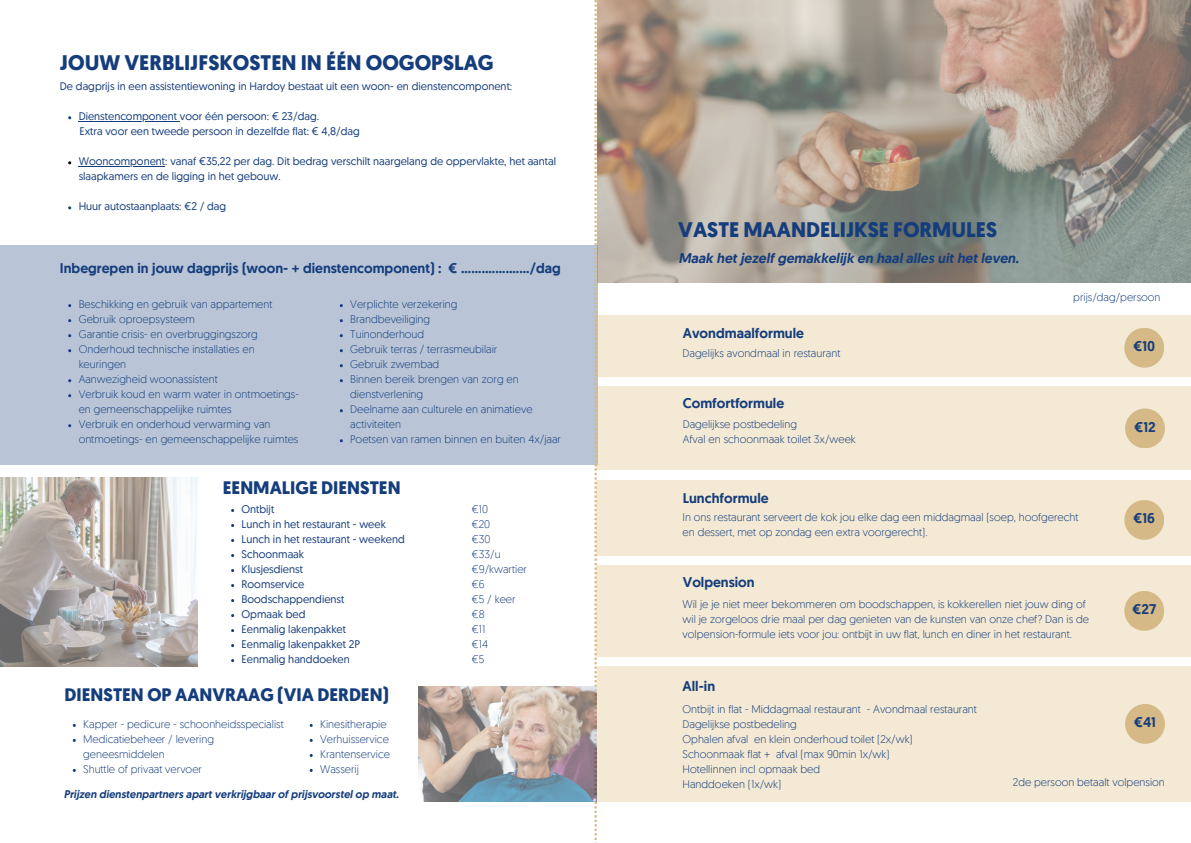
<style>
.page{position:relative;width:1191px;height:843px;background:#fff}
.page>*{position:absolute;margin:0;border:0;box-sizing:border-box;transform-origin:0 0}
.t1{font:700 21px "Geomanist";color:#153d7c}
.t2{font:700 18px "Geomanist";color:#153d7c}
.t3{font:500 14px "Geomanist";color:#153d7c}
.t4{font:italic 500 14px "Geomanist";color:#153d7c}
.t5{font:300 11px/15px "Geomanist";color:#153d7c}
.t6{font:11px/15px "Geomanist";color:#153d7c}
.t7{font:italic 500 11px "Geomanist";color:#153d7c}
</style>
<div class="page">
<div style="left:597px;top:665px;width:593px;height:136px;background:#f3e9d4"></div>
<div style="left:595px;top:479px;width:595px;height:76px;background:#f3e9d4"></div>
<div style="left:0;top:245px;width:597px;height:219px;background:#b9c5d7"></div>
<div style="left:596px;top:565px;width:594px;height:91px;background:#f3e9d4"></div>
<svg style="left:594px;top:0;width:2px;height:840px"></svg>
<div style="left:1124px;top:500px;width:39px;height:39px;background:#d5b987;border-radius:50%"></div>
<div style="left:1124px;top:590px;width:39px;height:40px;background:#d5b987;border-radius:50%"></div>
<div style="left:1124px;top:703px;width:40px;height:40px;background:#d5b987;border-radius:50%"></div>
<img style="left:597px;top:0;width:593px;height:282px">
<img style="left:0;top:477px;width:197px;height:189px">
<img style="left:419px;top:685px;width:177px;height:116px">
<hr style="left:79px;top:121px;width:101px;height:1px;background:#153d7c">
<hr style="left:79px;top:166px;width:86px;height:1px;background:#153d7c">
<div style="left:595px;top:315px;width:595px;height:62px;background:#f3e9d4"></div>
<div style="left:595px;top:387px;width:595px;height:83px;background:#f3e9d4"></div>
<div style="left:1124px;top:408px;width:40px;height:40px;background:#d5b987;border-radius:50%"></div>
<div style="left:1124px;top:328px;width:39px;height:39px;background:#d5b987;border-radius:50%"></div>
<h1 class="t1" style="left:60px;top:55px;width:435px">JOUW VERBLIJFSKOSTEN IN ÉÉN OOGOPSLAG</h1>
<p class="t6" style="left:60px;top:80px;width:454px">De dagprijs in een assistentiewoning in Hardoy bestaat uit een woon- en dienstencomponent:</p>
<p class="t6" style="left:79px;top:110px;width:283px">Dienstencomponent voor één persoon: € 23/dag.<br>Extra voor een tweede persoon in dezelfde flat: € 4,8/dag</p>
<p class="t6" style="left:79px;top:155px;width:479px">Wooncomponent: vanaf €35,22 per dag. Dit bedrag verschilt naargelang de oppervlakte, het aantal slaapkamers en de ligging in het gebouw.</p>
<p class="t6" style="left:79px;top:200px;width:149px">Huur autostaanplaats: €2 / dag</p>
<p class="t3" style="left:60px;top:262px;width:502px">Inbegrepen in jouw dagprijs (woon- + dienstencomponent) : € ..................../dag</p>
<p class="t5" style="left:79px;top:297px;width:195px">Beschikking en gebruik van appartement</p>
<p class="t5" style="left:79px;top:312px;width:118px">Gebruik oproepsysteem</p>
<p class="t5" style="left:79px;top:327px;width:181px">Garantie crisis- en overbruggingszorg</p>
<p class="t5" style="left:79px;top:342px;width:177px">Onderhoud technische installaties en keuringen</p>
<h3 class="t5" style="left:79px;top:372px;width:140px">Aanwezigheid woonassistent</h3>
<p class="t5" style="left:79px;top:387px;width:222px">Verbruik koud en warm water in ontmoetings&shy;en gemeenschappelijke ruimtes</p>
<h3 class="t5" style="left:79px;top:417px;width:221px">Verbruik en onderhoud verwarming van ontmoetings- en gemeenschappelijke ruimtes</h3>
<h3 class="t5" style="left:350px;top:297px;width:109px">Verplichte verzekering</h3>
<p class="t5" style="left:350px;top:312px;width:81px">Brandbeveiliging</p>
<p class="t5" style="left:350px;top:327px;width:75px">Tuinonderhoud</p>
<p class="t5" style="left:350px;top:342px;width:149px">Gebruik terras / terrasmeubilair</p>
<p class="t5" style="left:350px;top:357px;width:90px">Gebruik zwembad</p>
<p class="t5" style="left:350px;top:372px;width:170px">Binnen bereik brengen van zorg en dienstverlening</p>
<p class="t5" style="left:350px;top:402px;width:184px">Deelname aan culturele en animatieve activiteiten</p>
<h3 class="t5" style="left:350px;top:432px;width:212px">Poetsen van ramen binnen en buiten 4x/jaar</h3>
<p class="t2" style="left:223px;top:480px;width:179px">EENMALIGE DIENSTEN</p>
<p class="t6" style="left:241px;top:502px;width:34px">Ontbijt</p>
<p class="t6" style="left:241px;top:517px;width:146px">Lunch in het restaurant - week</p>
<p class="t6" style="left:241px;top:532px;width:165px">Lunch in het restaurant - weekend</p>
<p class="t6" style="left:241px;top:547px;width:64px">Schoonmaak</p>
<p class="t6" style="left:241px;top:562px;width:63px">Klusjesdienst</p>
<p class="t6" style="left:241px;top:577px;width:64px">Roomservice</p>
<p class="t6" style="left:241px;top:592px;width:104px">Boodschappendienst</p>
<p class="t6" style="left:241px;top:607px;width:65px">Opmaak bed</p>
<p class="t6" style="left:241px;top:622px;width:106px">Eenmalig lakenpakket</p>
<p class="t6" style="left:241px;top:637px;width:120px">Eenmalig lakenpakket 2P</p>
<p class="t6" style="left:241px;top:652px;width:110px">Eenmalig handdoeken</p>
<p class="t2" style="left:65px;top:687px;width:326px">DIENSTEN OP AANVRAAG (VIA DERDEN)</p>
<p class="t5" style="left:83px;top:717px;width:202px">Kapper - pedicure - schoonheidsspecialist</p>
<p class="t5" style="left:83px;top:732px;width:132px">Medicatiebeheer / levering geneesmiddelen</p>
<p class="t5" style="left:83px;top:762px;width:120px">Shuttle of privaat vervoer</p>
<p class="t5" style="left:320px;top:717px;width:68px">Kinesitherapie</p>
<p class="t5" style="left:320px;top:732px;width:70px">Verhuisservice</p>
<p class="t5" style="left:320px;top:747px;width:71px">Krantenservice</p>
<p class="t5" style="left:320px;top:762px;width:40px">Wasserij</p>
<p class="t7" style="left:64px;top:789px;width:336px">Prijzen dienstenpartners apart verkrijgbaar of prijsvoorstel op maat.</p>
<p class="t5" style="left:472px;top:502px;width:18px">€10</p>
<h2 class="t5" style="left:472px;top:517px;width:20px">€20</h2>
<h3 class="t5" style="left:472px;top:532px;width:20px">€30</h3>
<p class="t5" style="left:472px;top:547px;width:30px">€33/u</p>
<h3 class="t5" style="left:472px;top:562px;width:57px">€9/kwartier</h3>
<p class="t5" style="left:472px;top:577px;width:14px">€6</p>
<p class="t5" style="left:472px;top:592px;width:45px">€5 / keer</p>
<p class="t5" style="left:472px;top:607px;width:14px">€8</p>
<p class="t5" style="left:472px;top:622px;width:15px">€11</p>
<p class="t5" style="left:472px;top:637px;width:18px">€14</p>
<p class="t5" style="left:472px;top:652px;width:14px">€5</p>
<p class="t1" style="left:678px;top:221px;width:320px">VASTE MAANDELIJKSE FORMULES</p>
<p class="t4" style="left:678px;top:253px;width:342px">Maak het jezelf gemakkelijk en haal alles uit het leven.</p>
<p class="t3" style="left:682px;top:327px;width:123px">Avondmaalformule</p>
<p class="t5" style="left:682px;top:347px;width:159px">Dagelijks avondmaal in restaurant</p>
<p class="t3" style="left:682px;top:397px;width:103px">Comfortformule</p>
<p class="t5" style="left:682px;top:417px;width:116px">Dagelijkse postbedeling</p>
<p class="t5" style="left:682px;top:432px;width:175px">Afval en schoonmaak toilet 3x/week</p>
<p class="t3" style="left:682px;top:492px;width:87px">Lunchformule</p>
<p class="t5" style="left:1073px;top:291px;width:89px">prijs/dag/persoon</p>
<p class="t3" style="left:1133px;top:340px;width:23px">€10</p>
<h2 class="t3" style="left:1134px;top:421px;width:23px">€12</h2>
<h3 class="t5" style="left:682px;top:510px;width:397px">In ons restaurant serveert de kok jou elke dag een middagmaal (soep, hoofgerecht en dessert, met op zondag een extra voorgerecht).</h3>
<p class="t3" style="left:682px;top:576px;width:73px">Volpension</p>
<p class="t5" style="left:682px;top:597px;width:408px">Wil je je niet meer bekommeren om boodschappen, is kokkerellen niet jouw ding of wil je zorgeloos drie maal per dag genieten van de kunsten van onze chef? Dan is de volpension-formule iets voor jou: ontbijt in uw flat, lunch en diner in het restaurant.</p>
<p class="t3" style="left:682px;top:680px;width:34px">All-in</p>
<p class="t3" style="left:1133px;top:512px;width:23px">€16</p>
<h1 class="t3" style="left:1132px;top:603px;width:25px">€27</h1>
<h3 class="t5" style="left:682px;top:702px;width:296px">Ontbijt in flat - Middagmaal restaurant - Avondmaal restaurant</h3>
<p class="t5" style="left:682px;top:717px;width:116px">Dagelijkse postbedeling</p>
<h3 class="t5" style="left:682px;top:732px;width:232px">Ophalen afval en klein onderhoud toilet (2x/wk)</h3>
<h3 class="t5" style="left:682px;top:747px;width:208px">Schoonmaak flat + afval (max 90min 1x/wk)</h3>
<p class="t5" style="left:682px;top:762px;width:139px">Hotellinnen incl opmaak bed</p>
<p class="t5" style="left:682px;top:777px;width:100px">Handdoeken (1x/wk)</p>
<h3 class="t3" style="left:1133px;top:716px;width:24px">€41</h3>
<p class="t5" style="left:1012px;top:775px;width:153px">2de persoon betaalt volpension</p>
</div>
